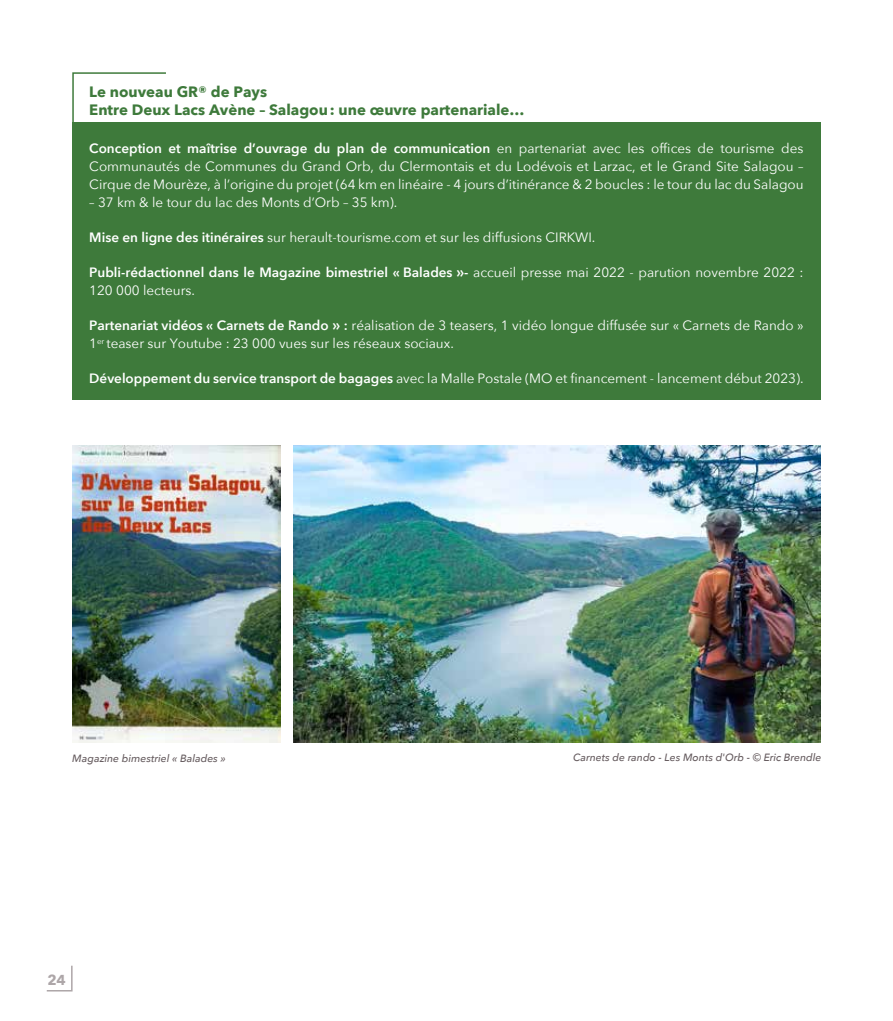
<style>
.page{position:relative;width:893px;height:1021px;background:#fff}
.page>*{position:absolute;margin:0;border:0;box-sizing:border-box;transform-origin:0 0}
.t1{font:700 15px/18px "Avenir Next";color:#3e7a3b}
.t2{font:700 14.4px "Avenir Next";color:#ada6a8}
.t3{font:13.5px/18px "Avenir Next";color:#fff}
.t4{font:italic 500 10.5px "Avenir Next";color:#665c5f}
.s1{font-weight:600}
.s2{font-weight:600;font-size:15px}
</style>
<div class="page">
<svg style="left:46px;top:965px;width:27px;height:27px"></svg>
<svg style="left:72px;top:72px;width:95px;height:51px"></svg>
<div style="left:72px;top:123px;width:749px;height:277px;background:#3e7a3b"></div>
<img style="left:294px;top:446px;width:527px;height:296px">
<img style="left:72px;top:446px;width:209px;height:296px">
<p class="t1" style="left:89px;top:82px;width:437px">Le nouveau GR® de Pays<br>Entre Deux Lacs Avène – Salagou: une œuvre partenariale…</p>
<p class="t3" style="left:89px;top:139px;width:716px;text-align:justify"><span class="s1">Conception et maîtrise d’ouvrage du plan de communication</span> en partenariat avec les offices de tourisme des Communautés de Communes du Grand Orb, du Clermontais et du Lodévois et Larzac, et le Grand Site Salagou – Cirque de Mourèze, à l’origine du projet (64 km en linéaire - 4 jours d’itinérance &amp; 2 boucles : le tour du lac du Salagou</p>
<p class="t3" style="left:89px;top:193px;width:310px">– 37 km &amp; le tour du lac des Monts d’Orb – 35 km).</p>
<p class="t3" style="left:89px;top:228px;width:508px"><span class="s1">Mise en ligne des itinéraires</span> sur herault-tourisme.com et sur les diffusions CIRKWI.</p>
<p class="t3" style="left:89px;top:263px;width:716px"><span class="s1">Publi-rédactionnel dans le Magazine bimestriel « Balades</span> <span class="s2">»</span><span class="s1">-</span> accueil presse mai 2022 - parution novembre 2022 :<br>120 000 lecteurs.</p>
<p class="t3" style="left:89px;top:316px;width:716px"><span class="s1">Partenariat vidéos « Carnets de Rando</span> <span class="s2">»</span> <span class="s1">:</span> réalisation de 3 teasers, 1 vidéo longue diffusée sur « Carnets de Rando »<br>1<sup>er</sup> teaser sur Youtube : 23 000 vues sur les réseaux sociaux.</p>
<p class="t3" style="left:89px;top:369px;width:716px"><span class="s1">Développement du service transport de bagages</span> avec la Malle Postale (MO et financement - lancement début 2023).</p>
<p class="t4" style="left:72px;top:749px;width:155px">Magazine bimestriel « Balades »</p>
<p class="t4" style="left:573px;top:748px;width:250px">Carnets de rando - Les Monts d'Orb - © Eric Brendle</p>
<p class="t2" style="left:47px;top:967px;width:20px">24</p>
</div>
